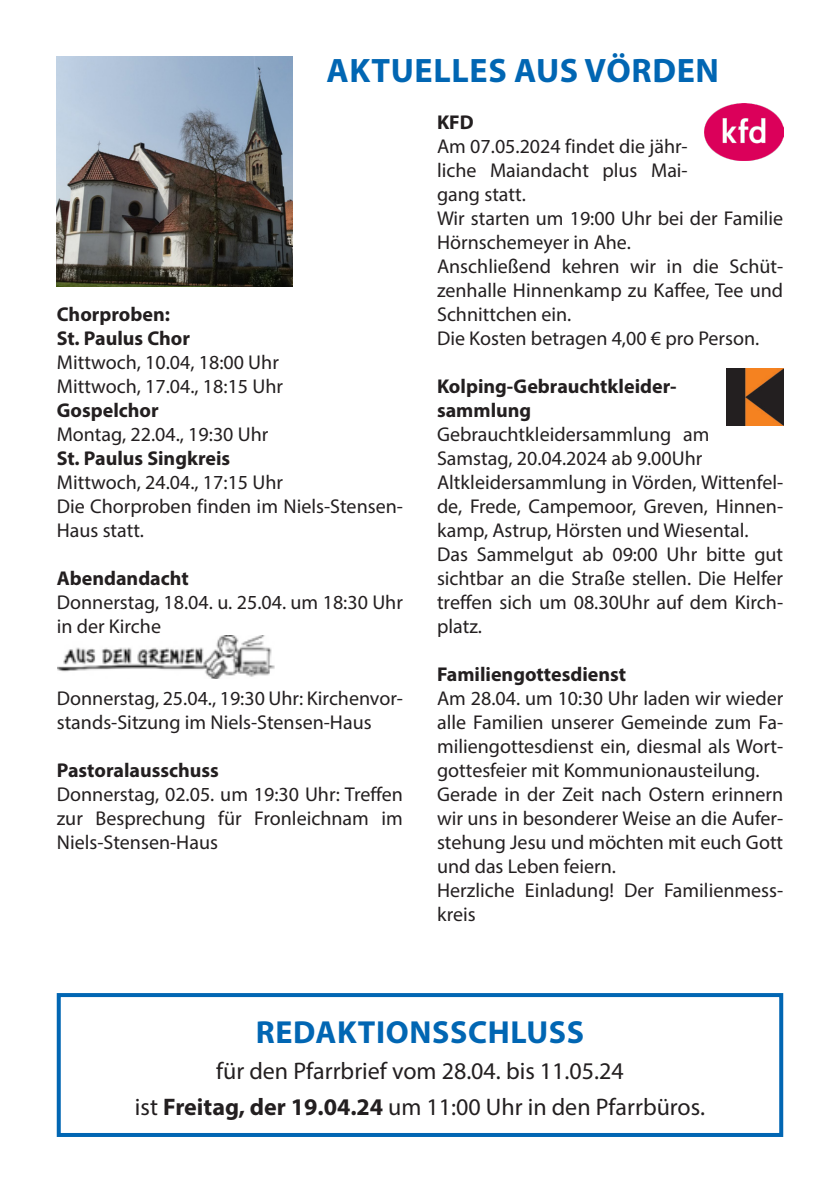
<style>
.page{position:relative;width:840px;height:1191px;background:#fff}
.page>*{position:absolute;margin:0;border:0;box-sizing:border-box;transform-origin:0 0}
.Überschrift_Fließtext{font:700 34px "Myriad Pro";letter-spacing:.02em;color:#0166b3}
.Fließtext{font:700 32px "Myriad Pro";letter-spacing:.02em;color:#0166b3}
.Fließtext-2{font:24px "Myriad Pro";color:#231f20}
.Fließtext_2-spaltig{font:20px/24px "Myriad Pro";color:#231f20;text-align:justify}
.Fließtext_2-spaltig-2{font:700 20px/24px "Myriad Pro";color:#231f20}
.Überschrift_Fließtext_2-spaltig{font:700 20px "Myriad Pro";color:#231f20}
.s1{font-weight:700}
</style>
<div class="page">
<img style="left:704px;top:103px;width:78px;height:57px">
<img style="left:726px;top:369px;width:56px;height:56px">
<img style="left:57px;top:57px;width:235px;height:230px">
<img style="left:58px;top:636px;width:216px;height:43px">
<div style="left:57px;top:993px;width:725px;height:144px;border:4px solid #0166b3"></div>
<p class="Überschrift_Fließtext" style="left:326px;top:49px;width:394px">AKTUELLES AUS VÖRDEN</p>
<p class="Überschrift_Fließtext_2-spaltig" style="left:57px;top:301px;width:115px">Chorproben:</p>
<p class="Fließtext_2-spaltig-2" style="left:57px;top:325px;width:135px">St. Paulus Chor</p>
<p class="Fließtext_2-spaltig" style="left:57px;top:350px;width:223px">Mittwoch, 10.04, 18:00 Uhr</p>
<p class="Fließtext_2-spaltig" style="left:57px;top:374px;width:228px">Mittwoch, 17.04., 18:15 Uhr</p>
<p class="Fließtext_2-spaltig-2" style="left:57px;top:397px;width:103px">Gospelchor</p>
<p class="Fließtext_2-spaltig" style="left:57px;top:422px;width:213px">Montag, 22.04., 19:30 Uhr</p>
<p class="Fließtext_2-spaltig-2" style="left:57px;top:445px;width:175px">St. Paulus Singkreis</p>
<p class="Fließtext_2-spaltig" style="left:57px;top:470px;width:228px">Mittwoch, 24.04., 17:15 Uhr</p>
<p class="Fließtext_2-spaltig" style="left:57px;top:494px;width:347px">Die Chorproben finden im Niels-Stensen-<br>Haus statt.</p>
<p class="Überschrift_Fließtext_2-spaltig" style="left:57px;top:565px;width:133px">Abendandacht</p>
<p class="Fließtext_2-spaltig" style="left:57px;top:590px;width:347px">Donnerstag, 18.04. u. 25.04. um 18:30 Uhr in der Kirche</p>
<p class="Fließtext_2-spaltig" style="left:57px;top:686px;width:347px">Donnerstag, 25.04., 19:30 Uhr: Kirchenvor&shy;stands-Sitzung im Niels-Stensen-Haus</p>
<p class="Fließtext_2-spaltig-2" style="left:57px;top:757px;width:164px">Pastoralausschuss</p>
<p class="Fließtext_2-spaltig" style="left:57px;top:782px;width:347px">Donnerstag, 02.05. um 19:30 Uhr: Treffen zur Besprechung für Fronleichnam im Niels-Stensen-Haus</p>
<p class="Fließtext_2-spaltig-2" style="left:437px;top:109px;width:38px">KFD</p>
<p class="Fließtext_2-spaltig" style="left:437px;top:134px;width:252px">Am 07.05.2024 findet die jähr&shy;liche Maiandacht plus Mai&shy;gang statt.</p>
<p class="Fließtext_2-spaltig" style="left:437px;top:206px;width:347px">Wir starten um 19:00 Uhr bei der Familie<br>Hörnschemeyer in Ahe.</p>
<p class="Fließtext_2-spaltig" style="left:437px;top:254px;width:347px">Anschließend kehren wir in die Schüt&shy;zenhalle Hinnenkamp zu Kaffee, Tee und Schnittchen ein.</p>
<p class="Fließtext_2-spaltig" style="left:437px;top:326px;width:323px">Die Kosten betragen 4,00 € pro Person.</p>
<p class="Fließtext_2-spaltig-2" style="left:437px;top:373px;width:241px">Kolping-Gebrauchtkleider&shy;sammlung</p>
<p class="Fließtext_2-spaltig" style="left:437px;top:422px;width:274px">Gebrauchtkleidersammlung am<br>Samstag, 20.04.2024 ab 9.00Uhr</p>
<p class="Fließtext_2-spaltig" style="left:437px;top:470px;width:347px">Altkleidersammlung in Vörden, Wittenfel&shy;de, Frede, Campemoor, Greven, Hinnen&shy;kamp, Astrup, Hörsten und Wiesental.</p>
<p class="Fließtext_2-spaltig" style="left:437px;top:542px;width:347px">Das Sammelgut ab 09:00 Uhr bitte gut sichtbar an die Straße stellen. Die Helfer treffen sich um 08.30Uhr auf dem Kirch&shy;platz.</p>
<p class="Überschrift_Fließtext_2-spaltig" style="left:437px;top:661px;width:191px">Familiengottesdienst</p>
<p class="Fließtext_2-spaltig" style="left:437px;top:686px;width:347px">Am 28.04. um 10:30 Uhr laden wir wieder alle Familien unserer Gemeinde zum Fa&shy;miliengottesdienst ein, diesmal als Wort&shy;gottesfeier mit Kommunionausteilung.</p>
<p class="Fließtext_2-spaltig" style="left:437px;top:782px;width:347px">Gerade in der Zeit nach Ostern erinnern wir uns in besonderer Weise an die Aufer&shy;stehung Jesu und möchten mit euch Gott und das Leben feiern.</p>
<p class="Fließtext_2-spaltig" style="left:437px;top:878px;width:347px">Herzliche Einladung! Der Familienmess&shy;kreis</p>
<p class="Fließtext" style="left:256px;top:1011px;width:329px">REDAKTIONSSCHLUSS</p>
<p class="Fließtext-2" style="left:216px;top:1055px;width:409px">für den Pfarrbrief vom 28.04. bis 11.05.24</p>
<p class="Fließtext-2" style="left:135px;top:1091px;width:571px">ist <span class="s1">Freitag, der 19.04.24</span> um 11:00 Uhr in den Pfarrbüros.</p>
</div>
